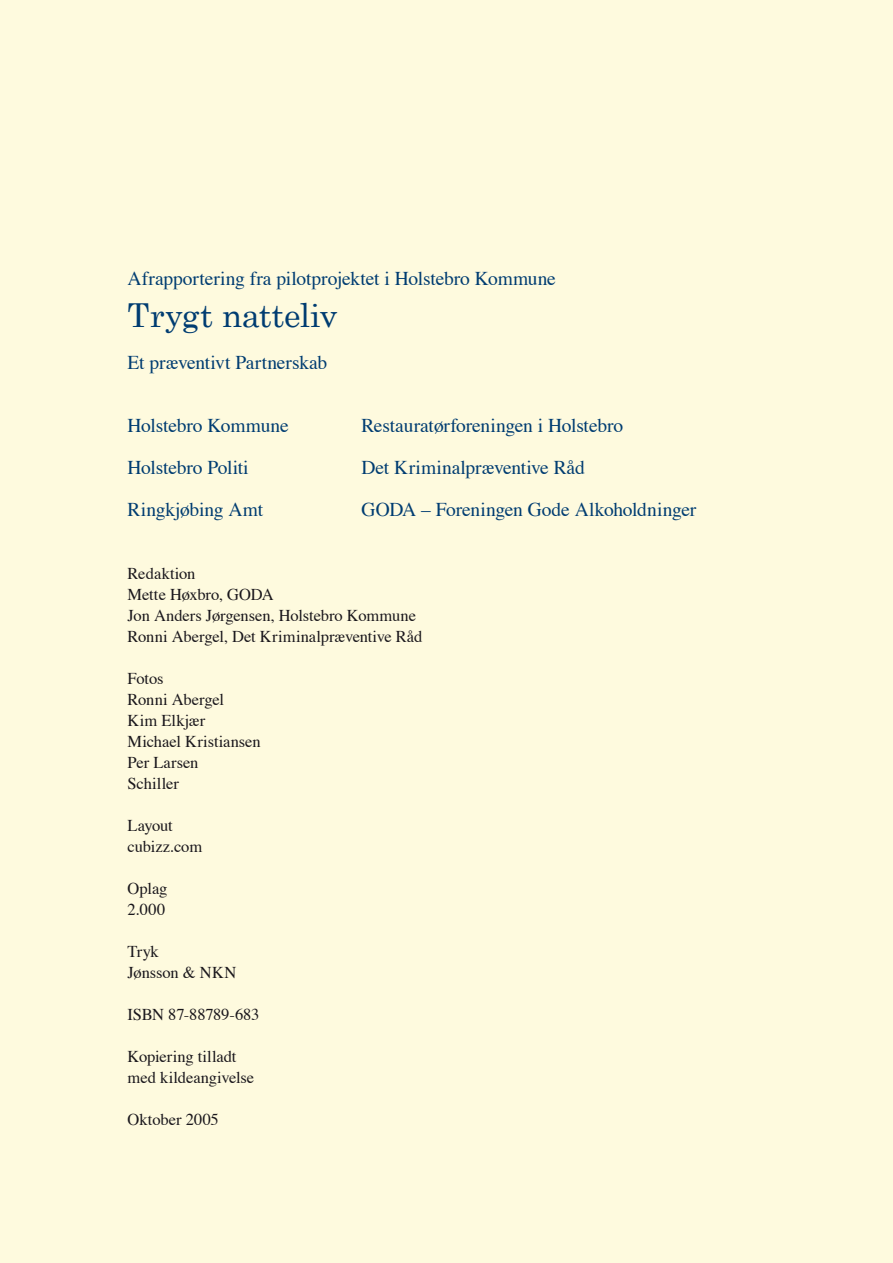
<style>
.page{position:relative;width:893px;height:1263px;background:#fefade}
.page>*{position:absolute;margin:0;border:0;box-sizing:border-box;transform-origin:0 0}
.t1{font:33px "Century";letter-spacing:-.015em;color:#003c71}
.t2{font:19.5px "Times";letter-spacing:-.01em;color:#003c71}
.t3{font:16.5px/21px "Times";letter-spacing:-.005em;color:#1a171c}
</style>
<div class="page">
<p class="t2" style="left:128px;top:260px;width:430px">Afrapportering fra pilotprojektet i Holstebro Kommune</p>
<h1 class="t1" style="left:128px;top:287px;width:211px">Trygt natteliv</h1>
<p class="t2" style="left:128px;top:344px;width:201px">Et præventivt Partnerskab</p>
<p class="t2" style="left:128px;top:407px;width:163px">Holstebro Kommune</p>
<p class="t2" style="left:361px;top:407px;width:263px">Restauratørforeningen i Holstebro</p>
<p class="t2" style="left:128px;top:449px;width:122px">Holstebro Politi</p>
<p class="t2" style="left:361px;top:449px;width:225px">Det Kriminalpræventive Råd</p>
<p class="t2" style="left:128px;top:491px;width:137px">Ringkjøbing Amt</p>
<p class="t2" style="left:361px;top:491px;width:336px">GODA – Foreningen Gode Alkoholdninger</p>
<p class="t3" style="left:128px;top:561px;width:296px">Redaktion<br>Mette Høxbro, GODA<br>Jon Anders Jørgensen, Holstebro Kommune<br>Ronni Abergel, Det Kriminalpræventive Råd</p>
<p class="t3" style="left:128px;top:666px;width:135px">Fotos<br>Ronni Abergel<br>Kim Elkjær<br>Michael Kristiansen<br>Per Larsen<br>Schiller</p>
<p class="t3" style="left:128px;top:813px;width:76px">Layout cubizz.com</p>
<p class="t3" style="left:128px;top:876px;width:41px">Oplag<br>2.000</p>
<p class="t3" style="left:128px;top:939px;width:110px">Tryk<br>Jønsson &amp; NKN</p>
<p class="t3" style="left:128px;top:1002px;width:133px">ISBN 87-88789-683</p>
<p class="t3" style="left:128px;top:1044px;width:128px">Kopiering tilladt med kildeangivelse</p>
<p class="t3" style="left:128px;top:1107px;width:93px">Oktober 2005</p>
</div>
